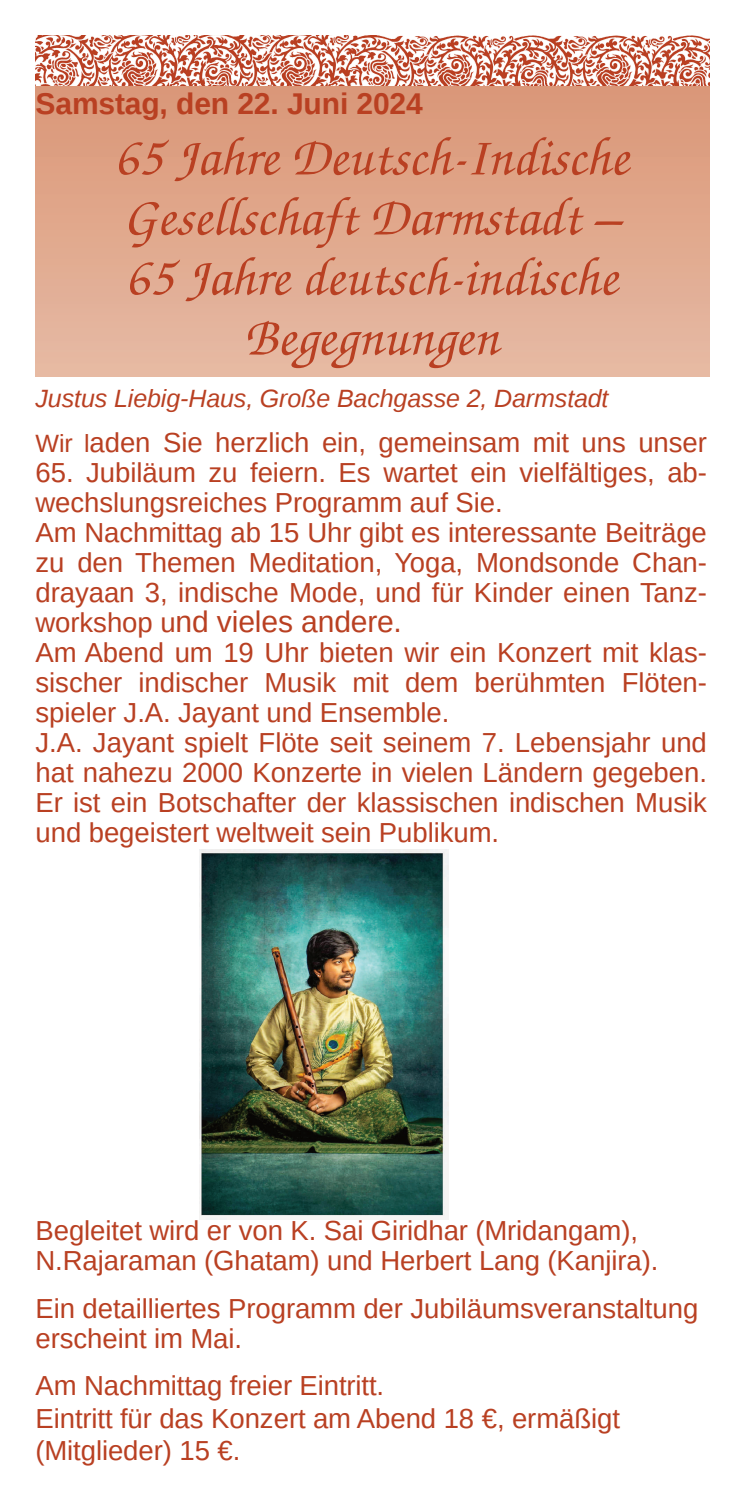
<style>
.page{position:relative;width:745px;height:1489px;background:#fff}
.page>*{position:absolute;margin:0;border:0;box-sizing:border-box;transform-origin:0 0}
.t1{font:italic 500 55px/60px "URW Chancery L";color:#b94022;text-align:center}
.t2{font:30px "Liberation Sans";letter-spacing:-.005em;color:#b94022}
.t3{font:700 30px "Liberation Sans";letter-spacing:-.005em;color:#b94022}
.t4{font:27.5px/30px "Liberation Sans";color:#b94022}
.t5{font:italic 25px "Liberation Sans";letter-spacing:-.005em;color:#b94022}
.s1{font-size:25px}
.s2{font-size:27.5px}
</style>
<div class="page">
<div style="left:35px;top:71px;width:674px;height:306px;background:linear-gradient(to bottom,#da9576,#e6baa4)"></div>
<img style="left:36px;top:35px;width:672px;height:50px">
<img style="left:199px;top:849px;width:249px;height:370px">
<p class="t3" style="left:35px;top:87px;width:388px">Samstag, den 22. Juni 2024</p>
<h1 class="t1" style="left:114px;top:133px;width:516px">65 Jahre Deutsch-Indische<br>Gesellschaft Darmstadt –<br>65 Jahre deutsch-indische<br>Begegnungen</h1>
<p class="t5" style="left:35px;top:384px;width:574px">Justus Liebig-Haus, Große Bachgasse 2, Darmstadt</p>
<p class="t4" style="left:35px;top:427px;width:672px"><span class="s1">Wir l</span>aden Sie herzlich ein, gemeinsam mit uns unser</p>
<p class="t4" style="left:35px;top:457px;width:672px">65. Jubiläum zu feiern. Es wartet ein vielfältiges, ab&shy;wechslungsreiches Programm auf Sie.<br>Am Nachmittag ab 15 Uhr gibt es interessante Beiträge zu den Themen Meditation, Yoga, Mondsonde Chan&shy;drayaan 3, indische Mode, und für Kinder einen Tanz-</p>
<p class="t2" style="left:35px;top:605px;width:368px"><span class="s2">workshop u</span>nd vieles andere.</p>
<p class="t4" style="left:35px;top:637px;width:672px">Am Abend um 19 Uhr bieten wir ein Konzert mit klas&shy;sischer indischer Musik mit dem berühmten Flöten&shy;spieler J.A. Jayant und Ensemble.<br>J.A. Jayant spielt Flöte seit seinem 7. Lebensjahr und hat nahezu 2000 Konzerte in vielen Ländern gegeben.<br>Er ist ein Botschafter der klassischen indischen Musik und begeistert weltweit sein Publikum.</p>
<p class="t4" style="left:35px;top:1215px;width:624px">Begleitet wird er von K. Sai Giridhar (Mridangam),<br>N.Rajaraman (Ghatam) und Herbert Lang (Kanjira).</p>
<p class="t4" style="left:35px;top:1292px;width:664px">Ein detailliertes Programm der Jubiläumsveranstaltung erscheint im Mai.</p>
<p class="t4" style="left:35px;top:1369px;width:585px;line-height:32.5px">Am Nachmittag freier Eintritt.<br>Eintritt für das Konzert am Abend 18 €, ermäßigt (Mitglieder) 15 €.</p>
</div>
